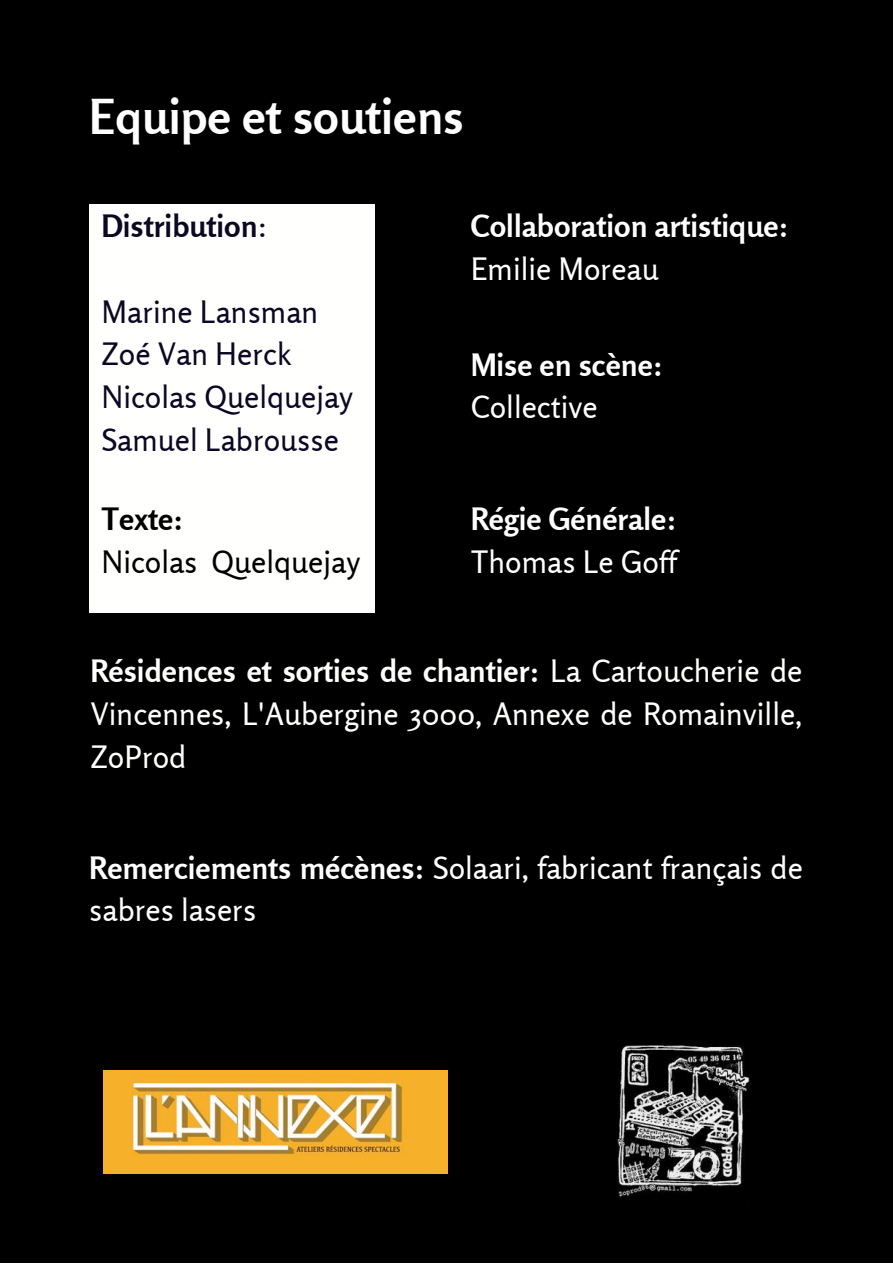
<style>
.page{position:relative;width:893px;height:1264px;background:#fff}
.page>*{position:absolute;margin:0;border:0;box-sizing:border-box;transform-origin:0 0}
.t1{font:700 48px "Rosario";color:#fff}
.t2{font:30.75px/42.8px "Rosario";color:#fffffd;text-align:justify}
.t3{font:30.75px/42.8px "Rosario";color:#fff}
.t4{font:30.75px/42.8px "Rosario";color:#0d0723}
.t5{font:700 30.75px "Rosario";color:#fff}
.t6{font:30.75px "Rosario";color:#000}
.t7{font:700 30.75px "Rosario";color:#0d0723}
.t8{font:700 30.75px "Rosario";color:#000}
.s1{font-weight:400}
.s2{font-weight:700}
</style>
<div class="page">
<div style="left:0;top:0;width:892px;height:1262px;background:#000"></div>
<div style="left:89px;top:204px;width:285px;height:408px;background:#fffffd"></div>
<img style="left:103px;top:1070px;width:344px;height:103px">
<img style="left:617px;top:1045px;width:133px;height:152px">
<h1 class="t1" style="left:89px;top:87px;width:376px">Equipe et soutiens</h1>
<p class="t7" style="left:101px;top:207px;width:168px">Distribution<span class="s1">:</span></p>
<p class="t4" style="left:101px;top:290px;width:253px">Marine Lansman<br>Zoé Van Herck<br>Nicolas Quelquejay<br>Samuel Labrousse</p>
<p class="t8" style="left:101px;top:500px;width:84px">Texte:</p>
<p class="t6" style="left:101px;top:542px;width:260px">Nicolas Quelquejay</p>
<p class="t5" style="left:470px;top:207px;width:319px">Collaboration artistique:</p>
<p class="t3" style="left:470px;top:247px;width:189px">Emilie Moreau</p>
<p class="t5" style="left:470px;top:345px;width:194px">Mise en scène:</p>
<p class="t3" style="left:470px;top:385px;width:128px">Collective</p>
<p class="t5" style="left:470px;top:500px;width:207px">Régie Générale:</p>
<p class="t3" style="left:470px;top:540px;width:207px">Thomas Le Goff</p>
<p class="t2" style="left:90px;top:649px;width:713px"><span class="s2">Résidences et sorties de chantier:</span> La Cartoucherie de Vincennes, L'Aubergine 3000, Annexe de Romainville, ZoProd</p>
<p class="t3" style="left:89px;top:845px;width:715px"><span class="s2">Remerciements mécènes:</span> Solaari, fabricant français de sabres lasers</p>
</div>
